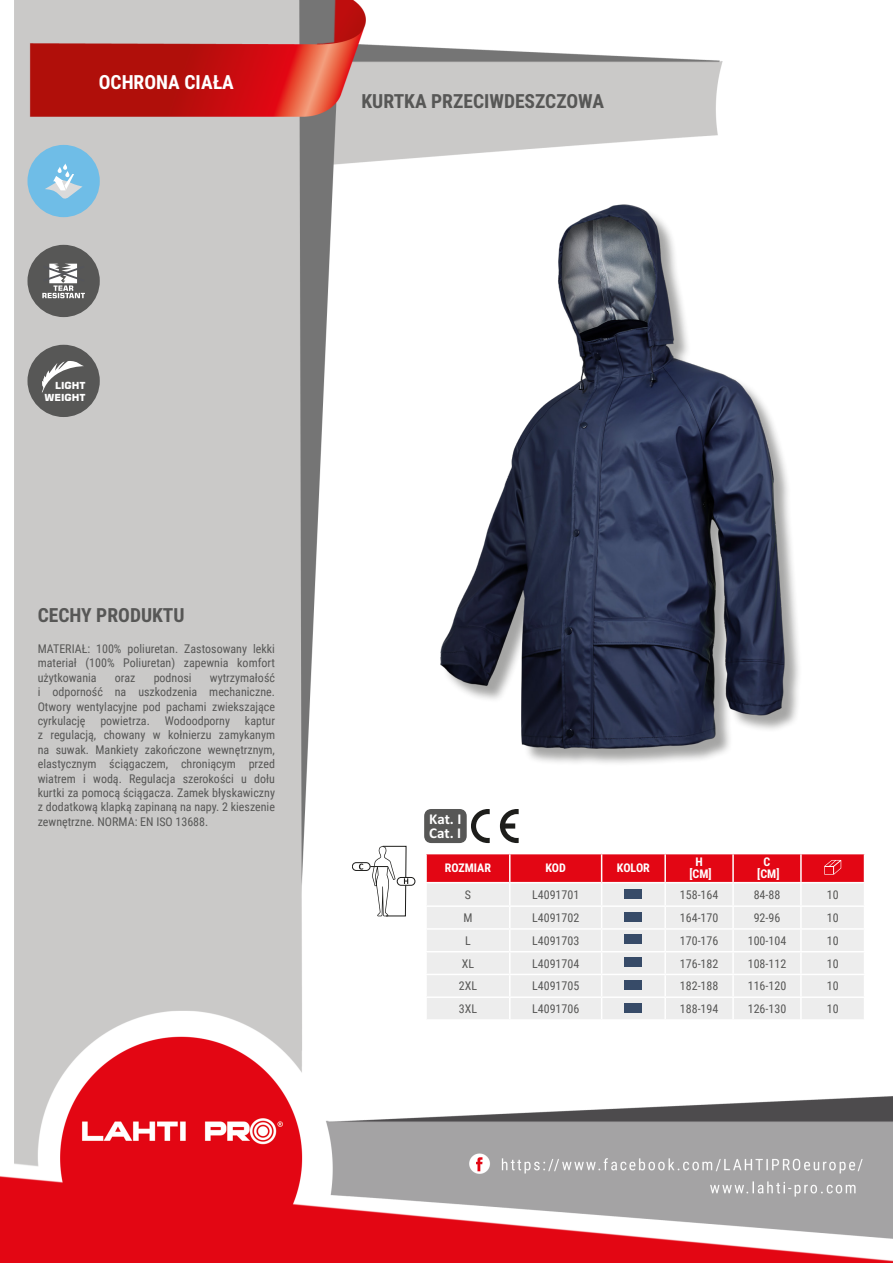
<style>
.page{position:relative;width:893px;height:1263px;background:#fff}
.page>*{position:absolute;margin:0;border:0;box-sizing:border-box;transform-origin:0 0}
.Lewo_bez_dzielenia{font:700 19.5px "Roboto Condensed";color:#575756}
.MateriaĹ__CECHY{font:700 19.5px "Roboto Condensed";color:#575756}
.Center{font:700 19.5px "Roboto Condensed";color:#fff}
.t1{font:700 15px/13.8px "Calibri Profix";color:#fff}
.Opisy{font:12px/14.4px "Roboto Condensed";color:#575756;text-align:justify}
.Center-2{font:12px "Roboto Condensed";color:#575756}
.Indeks{font:12px "Roboto Condensed";color:#575756}
.Tabelka_nagĹ_Ăłwek{font:700 12px "Roboto Condensed";color:#fff}
.Ĺšrodek__wymuszenie{font:700 12px "Roboto Condensed";color:#fff}
.Ĺšrodek_bez_dzieleni{font:700 12px "Roboto Condensed";letter-spacing:-.005em;color:#fff}
.t2{font:700 9.6px/11.6px "Square 721 BT";color:#fff;text-align:right}
</style>
<div class="page">
<img style="left:0;top:0;width:893px;height:1263px">
<div style="left:27px;top:145px;width:73px;height:72px;background:#6fbde7;border-radius:50%"></div>
<div style="left:27px;top:245px;width:73px;height:72px;background:#575756;border-radius:50%"></div>
<div style="left:27px;top:345px;width:73px;height:72px;background:#575756;border-radius:50%"></div>
<div style="left:443px;top:207px;width:360px;height:560px;background:#1d1d1b;opacity:.4"></div>
<img style="left:440px;top:204px;width:345px;height:544px">
<hr style="left:425px;top:854px;width:2px;height:28px;background:#fff">
<hr style="left:425px;top:883px;width:2px;height:22px;background:#fff">
<hr style="left:425px;top:907px;width:2px;height:21px;background:#fff">
<hr style="left:425px;top:930px;width:2px;height:21px;background:#fff">
<hr style="left:425px;top:952px;width:2px;height:22px;background:#fff">
<hr style="left:425px;top:975px;width:2px;height:21px;background:#fff">
<hr style="left:425px;top:998px;width:2px;height:21px;background:#fff">
<hr style="left:425px;top:853px;width:85px;height:1px;background:#fff">
<hr style="left:425px;top:882px;width:85px;height:1px;background:#fff">
<hr style="left:425px;top:905px;width:85px;height:2px;background:#fff">
<hr style="left:425px;top:928px;width:85px;height:2px;background:#fff">
<hr style="left:425px;top:951px;width:85px;height:1px;background:#fff">
<hr style="left:425px;top:974px;width:85px;height:1px;background:#fff">
<hr style="left:425px;top:996px;width:85px;height:2px;background:#fff">
<hr style="left:425px;top:1019px;width:85px;height:2px;background:#fff">
<hr style="left:510px;top:1019px;width:92px;height:2px;background:#fff">
<hr style="left:602px;top:1019px;width:63px;height:2px;background:#fff">
<hr style="left:665px;top:1019px;width:68px;height:2px;background:#fff">
<hr style="left:733px;top:1019px;width:68px;height:2px;background:#fff">
<hr style="left:801px;top:1019px;width:64px;height:2px;background:#fff">
<svg style="left:426px;top:853px;width:439px;height:166px;background:#ecc8ca"></svg>
<div style="left:625px;top:889px;width:17px;height:10px;background:#374b68"></div>
<div style="left:625px;top:912px;width:17px;height:9px;background:#374b68"></div>
<div style="left:625px;top:934px;width:17px;height:10px;background:#374b68"></div>
<div style="left:625px;top:957px;width:17px;height:10px;background:#374b68"></div>
<div style="left:625px;top:980px;width:17px;height:10px;background:#374b68"></div>
<div style="left:625px;top:1003px;width:17px;height:10px;background:#374b68"></div>
<div style="left:424px;top:809px;width:43px;height:34px;background:#575756;border-radius:7px"></div>
<svg style="left:500px;top:809px;width:19px;height:34px"></svg>
<svg style="left:471px;top:809px;width:19px;height:34px"></svg>
<svg style="left:45px;top:163px;width:38px;height:36px"></svg>
<svg style="left:42px;top:264px;width:43px;height:34px"></svg>
<svg style="left:42px;top:361px;width:42px;height:31px"></svg>
<div style="left:352px;top:862px;width:18px;height:9px;background:#fff;border:1px solid #1d1d1b;border-radius:4px"></div>
<svg style="left:359px;top:863px;width:4px;height:6px"></svg>
<svg style="left:397px;top:877px;width:18px;height:8px"></svg>
<svg style="left:370px;top:846px;width:38px;height:70px"></svg>
<p class="Center" style="left:99px;top:69px;width:137px">OCHRONA CIAŁA</p>
<p class="Lewo_bez_dzielenia" style="left:361px;top:88px;width:244px">KURTKA PRZECIWDESZCZOWA</p>
<p class="t2" style="left:44px;top:380px;width:43px">LIGHT<br>WEIGHT</p>
<p class="MateriaĹ__CECHY" style="left:38px;top:601px;width:148px">CECHY PRODUKTU</p>
<p class="Opisy" style="left:38px;top:641px;width:239px">MATERIAŁ: 100% poliuretan. Zastosowany lekki materiał (100% Poliuretan) zapewnia komfort użytkowania</p>
<p class="Opisy" style="left:38px;top:670px;width:239px;text-indent:172px">wytrzymałość i odporność na uszkodzenia mechaniczne.<br>Otwory wentylacyjne pod pachami zwiekszające cyrkulację powietrza. Wodoodporny kaptur z regulacją, chowany w kołnierzu zamykanym na suwak. Mankiety zakończone wewnętrznym, elastycznym ściągaczem, chroniącym przed wiatrem i wodą. Regulacja szerokości u dołu kurtki za pomocą ściągacza. Zamek błyskawiczny z dodatkową klapką zapinaną na napy. 2 kieszenie zewnętrzne. NORMA: EN ISO 13688.</p>
<p class="Opisy" style="left:115px;top:670px;width:22px">oraz</p>
<p class="Opisy" style="left:154px;top:670px;width:39px">podnosi</p>
<p class="t1" style="left:429px;top:811px;width:34px">Kat. I<br>Cat. I</p>
<p class="Tabelka_nagĹ_Ăłwek" style="left:445px;top:860px;width:48px">ROZMIAR</p>
<p class="Tabelka_nagĹ_Ăłwek" style="left:545px;top:860px;width:22px">KOD</p>
<p class="Ĺšrodek_bez_dzieleni" style="left:617px;top:860px;width:34px">KOLOR</p>
<p class="Ĺšrodek_bez_dzieleni" style="left:695px;top:854px;width:9px">H</p>
<p class="Ĺšrodek__wymuszenie" style="left:689px;top:866px;width:24px">[CM]</p>
<p class="Ĺšrodek_bez_dzieleni" style="left:764px;top:854px;width:8px">C</p>
<p class="Ĺšrodek__wymuszenie" style="left:757px;top:866px;width:24px">[CM]</p>
<p class="Center-2" style="left:465px;top:886px;width:8px">S</p>
<p class="Indeks" style="left:532px;top:886px;width:49px">L4091701</p>
<p class="Center-2" style="left:680px;top:886px;width:40px">158-164</p>
<p class="Center-2" style="left:754px;top:886px;width:28px">84-88</p>
<p class="Center-2" style="left:827px;top:886px;width:13px">10</p>
<p class="Center-2" style="left:463px;top:909px;width:11px">M</p>
<p class="Indeks" style="left:532px;top:909px;width:49px">L4091702</p>
<p class="Center-2" style="left:680px;top:909px;width:40px">164-170</p>
<p class="Center-2" style="left:754px;top:909px;width:28px">92-96</p>
<p class="Center-2" style="left:827px;top:909px;width:13px">10</p>
<p class="Center-2" style="left:465px;top:932px;width:7px">L</p>
<p class="Indeks" style="left:532px;top:932px;width:49px">L4091703</p>
<p class="Center-2" style="left:680px;top:932px;width:40px">170-176</p>
<p class="Center-2" style="left:748px;top:932px;width:40px">100-104</p>
<p class="Center-2" style="left:827px;top:932px;width:13px">10</p>
<p class="Center-2" style="left:462px;top:955px;width:14px">XL</p>
<p class="Indeks" style="left:532px;top:955px;width:49px">L4091704</p>
<p class="Center-2" style="left:680px;top:955px;width:40px">176-182</p>
<p class="Center-2" style="left:748px;top:955px;width:40px">108-112</p>
<p class="Center-2" style="left:827px;top:955px;width:13px">10</p>
<p class="Center-2" style="left:459px;top:978px;width:20px">2XL</p>
<p class="Indeks" style="left:532px;top:978px;width:49px">L4091705</p>
<p class="Center-2" style="left:680px;top:978px;width:40px">182-188</p>
<p class="Center-2" style="left:748px;top:978px;width:40px">116-120</p>
<p class="Center-2" style="left:827px;top:978px;width:13px">10</p>
<p class="Center-2" style="left:459px;top:1000px;width:20px">3XL</p>
<p class="Indeks" style="left:532px;top:1000px;width:49px">L4091706</p>
<p class="Center-2" style="left:680px;top:1000px;width:40px">188-194</p>
<p class="Center-2" style="left:748px;top:1000px;width:40px">126-130</p>
<p class="Center-2" style="left:827px;top:1000px;width:13px">10</p>
</div>
